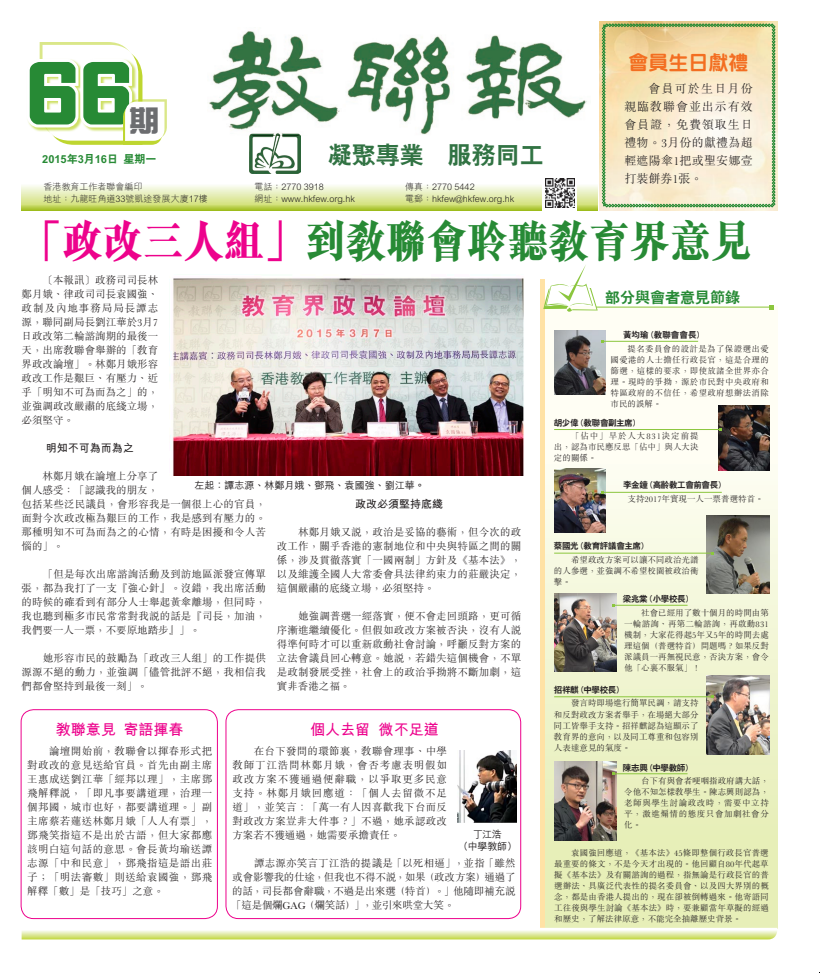
<style>
.page{position:relative;width:820px;height:973px;background:#fff}
.page>*{position:absolute;margin:0;border:0;box-sizing:border-box;transform-origin:0 0}
.t1{font:85.7px "CJ Ngai Bold HKSCS";color:#278a35}
.t2{font:45px "M Sung Xbold HKSCS";color:#278a35;scale:.9 1}
.t3{font:30.5px "CJ Ngai Bold HKSCS";color:#6c6d70}
.t4{font:24px "C Hei 2 Xbold HKSCS";color:#317343}
.t5{font:20px "M Yuen Xbold HKSCS";color:#f36e21}
.t6{font:15px "M Hei Bold HKSCS";color:#ed028c}
.t7{font:15px "C Hei 2 Xbold HKSCS";color:#278a35}
.t8{font:12px/18px "M Sung Light HKSCS";letter-spacing:.02em;color:#231f20;text-align:justify}
.t9{font:11px "M Hei Bold HKSCS";color:#231f20}
.t10{font:11px "C Hei 2 Xbold HKSCS";color:#278a35}
.t11{font:10.5px/14px "M Sung Light HKSCS";letter-spacing:.01em;color:#231f20;text-align:justify}
.t12{font:10px/12px "M Hei Medium HKSCS";color:#231f20;text-align:center}
.t13{font:9px/12px "M Hei Light HKSCS";color:#231f20}
.t14{font:8.5px/11px "M Sung Light HKSCS";color:#231f20;text-align:justify}
.t15{font:8.5px "C Hei 2 Xbold HKSCS";letter-spacing:-.04em;color:#231f20}
.t16{font:8.5px "C Hei 2 Xbold HKSCS";color:#231f20}
.s1{color:#ed028c}
</style>
<div class="page">
<img style="left:209px;top:31px;width:378px;height:104px">
<svg style="left:22px;top:185px;width:575px;height:19px;background:#e7eeba"></svg>
<svg style="left:22px;top:204px;width:575px;height:6px;background:#bcd151"></svg>
<svg style="left:27px;top:42px;width:140px;height:103px"></svg>
<svg style="left:542px;top:178px;width:34px;height:32px"></svg>
<img style="left:545px;top:178px;width:29px;height:30px">
<img style="left:250px;top:131px;width:50px;height:43px">
<div style="left:542px;top:307px;width:235px;height:620px;background:linear-gradient(to bottom,#fffffd,#e3ecb1)"></div>
<hr style="left:540px;top:279px;width:4px;height:648px;background:#ffe2a5">
<svg style="left:543px;top:265px;width:54px;height:46px"></svg>
<hr style="left:596px;top:306px;width:175px;height:1px;background:#8bc63e">
<svg style="left:769px;top:305px;width:4px;height:4px"></svg>
<img style="left:554px;top:330px;width:51px;height:64px">
<img style="left:718px;top:406px;width:51px;height:64px">
<img style="left:554px;top:468px;width:51px;height:64px">
<hr style="left:602px;top:341px;width:95px;height:1px;background:#8bc63e">
<hr style="left:554px;top:429px;width:166px;height:1px;background:#8bc63e">
<hr style="left:602px;top:492px;width:119px;height:1px;background:#8bc63e">
<img style="left:706px;top:515px;width:63px;height:78px">
<hr style="left:554px;top:552px;width:158px;height:1px;background:#8bc63e">
<img style="left:554px;top:593px;width:62px;height:78px">
<hr style="left:613px;top:605px;width:74px;height:1px;background:#8bc63e">
<img style="left:706px;top:675px;width:63px;height:79px">
<hr style="left:554px;top:696px;width:158px;height:1px;background:#8bc63e">
<img style="left:554px;top:761px;width:62px;height:79px">
<hr style="left:613px;top:773px;width:74px;height:1px;background:#8bc63e">
<img style="left:170px;top:278px;width:354px;height:197px">
<img style="left:599px;top:22px;width:178px;height:188px">
<svg style="left:602px;top:24px;width:173px;height:183px;background:#ede3be"></svg>
<div style="left:21px;top:709px;width:197px;height:209px;border:1px solid #ed028c;border-radius:13px"></div>
<svg style="left:225px;top:709px;width:296px;height:210px"></svg>
<svg style="left:22px;top:927px;width:755px;height:12px"></svg>
<h1 class="t1" style="left:26px;top:35px;width:109px">66</h1>
<p class="t10" style="left:42px;top:152px;width:116px">2015年3月16日星期一</p>
<h3 class="t3" style="left:129px;top:100px;width:32px">期</h3>
<h3 class="t4" style="left:327px;top:139px;width:217px">凝聚專業 服務同工</h3>
<p class="t13" style="left:44px;top:180px;width:166px">香港教育工作者聯會編印<br>地址：九龍旺角道33號凱途發展大廈17樓</p>
<p class="t13" style="left:254px;top:180px;width:102px">電話：2770 3918<br>網址：www.hkfew.org.hk</p>
<p class="t13" style="left:405px;top:180px;width:111px">傳真：2770 5442<br>電郵：hkfew@hkfew.org.hk</p>
<h3 class="t5" style="left:628px;top:48px;width:121px">會員生日獻禮</h3>
<p class="t8" style="left:624px;top:79px;width:130px;text-indent:24px">會員可於生日月份親臨教聯會並出示有效會員證，免費領取生日禮物。3月份的獻禮為超輕遮陽傘1把或聖安娜壹打裝餅券1張。</p>
<h2 class="t2" style="left:22px;top:210px;width:811px"><span class="s1">「政改三人組」</span>到教聯會聆聽教育界意見</h2>
<h3 class="t7" style="left:604px;top:287px;width:136px">部分與會者意見節錄</h3>
<p class="t11" style="left:22px;top:272px;width:138px">　　〔本報訊〕政務司司長林鄭月娥、律政司司長袁國強、政制及內地事務局局長譚志源，聯同副局長劉江華於3月7日政改第二輪諮詢期的最後一天，出席教聯會舉辦的「教育界政改論壇」。林鄭月娥形容政改工作是艱巨、有壓力、近乎「明知不可為而為之」的，並強調政改嚴肅的底綫立場，必須堅守。</p>
<p class="t9" style="left:46px;top:440px;width:90px">明知不可為而為之</p>
<p class="t11" style="left:22px;top:468px;width:246px;text-align:left">　　林鄭月娥在論壇上分享了<br>個人感受：「認識我的朋友，<br>包括某些泛民議員，會形容我是一個很上心的官員，面對今次政改極為艱巨的工作，我是感到有壓力的。那種明知不可為而為之的心情，有時是困擾和令人苦惱的」。</p>
<p class="t11" style="left:22px;top:566px;width:246px">　　「但是每次出席諮詢活動及到訪地區派發宣傳單張，都為我打了一支『強心針』。沒錯，我出席活動的時候的確看到有部分人士舉起黃傘離場，但同時，我也聽到極多市民常常對我說的話是『司長，加油，我們要一人一票，不要原地踏步』」。</p>
<p class="t11" style="left:22px;top:650px;width:246px">　　她形容市民的鼓勵為「政改三人組」的工作提供源源不絕的動力，並強調「儘管批評不絕，我相信我們都會堅持到最後一刻」。</p>
<p class="t16" style="left:623px;top:329px;width:83px">黃均瑜（教聯會會長）</p>
<p class="t14" style="left:610px;top:342px;width:160px;text-indent:17px">提名委員會的設計是為了保證選出愛國愛港的人士擔任行政長官，這是合理的篩選，這樣的要求，即使放諸全世界亦合理。現時的爭拗，源於市民對中央政府和特區政府的不信任，希望政府想辦法消除市民的誤解。</p>
<p class="t15" style="left:553px;top:417px;width:88px">胡少偉（教聯會副主席）</p>
<p class="t14" style="left:553px;top:430px;width:146px;text-indent:17px">「佔中」早於人大831決定前提出，認為市民應反思「佔中」與人大決定的關係。</p>
<p class="t12" style="left:194px;top:478px;width:231px">左起：譚志源、林鄭月娥、鄧飛、袁國強、劉江華。</p>
<p class="t15" style="left:622px;top:479px;width:104px">李金鐘（高齡教工會前會長）</p>
<p class="t14" style="left:627px;top:493px;width:137px">支持2017年實現一人一票普選特首。</p>
<p class="t9" style="left:355px;top:496px;width:89px">政改必須堅持底綫</p>
<p class="t11" style="left:277px;top:524px;width:246px">　　林鄭月娥又說，政治是妥協的藝術，但今次的政改工作，關乎香港的憲制地位和中央與特區之間的關係，涉及貫徹落實「一國兩制」方針及《基本法》，以及維護全國人大常委會具法律約束力的莊嚴決定，這個嚴肅的底綫立場，必須堅持。</p>
<p class="t11" style="left:277px;top:608px;width:246px">　　她強調普選一經落實，便不會走回頭路，更可循序漸進繼續優化。但假如政改方案被否決，沒有人說得準何時才可以重新啟動社會討論，呼籲反對方案的立法會議員回心轉意。她說，若錯失這個機會，不單是政制發展受挫，社會上的政治爭拗將不斷加劇，這實非香港之福。</p>
<p class="t15" style="left:553px;top:540px;width:96px">蔡國光（教育評議會主席）</p>
<p class="t14" style="left:553px;top:553px;width:146px;text-indent:17px">希望政改方案可以讓不同政治光譜的人參選，並強調不希望校園被政治衝擊。</p>
<p class="t15" style="left:622px;top:593px;width:72px">梁兆棠（小學校長）</p>
<p class="t14" style="left:624px;top:606px;width:146px;text-indent:17px">社會已經用了數十個月的時間由第一輪諮詢、再第二輪諮詢，再啟動831機制，大家花得起5年又5年的時間去處理這個（普選特首）問題嗎？如果反對派議員一再無視民意，否決方案，會令他「心裏不服氣」！</p>
<p class="t15" style="left:553px;top:684px;width:72px">招祥麒（中學校長）</p>
<h3 class="t6" style="left:56px;top:718px;width:129px">教聯意見 寄語揮春</h3>
<h3 class="t6" style="left:310px;top:718px;width:130px">個人去留 微不足道</h3>
<p class="t11" style="left:232px;top:743px;width:216px">　　在台下發問的環節裏，教聯會理事、中學教師丁江浩問林鄭月娥，會否考慮表明假如政改方案不獲通過便辭職，以爭取更多民意支持。林鄭月娥回應道：「個人去留微不足道」，並笑言︰「萬一有人因喜歡我下台而反對政改方案豈非大件事？」不過，她承認政改方案若不獲通過，她需要承擔責任。</p>
<p class="t11" style="left:231px;top:855px;width:286px">　　譚志源亦笑言丁江浩的提議是「以死相逼」，並指「雖然或會影響我的仕途，但我也不得不說，如果（政改方案）通過了的話，司長都會辭職，不過是出來選（特首）。」他隨即補充說「這是個爛GAG（爛笑話）」，並引來哄堂大笑。</p>
<p class="t11" style="left:27px;top:743px;width:186px">　　論壇開始前，教聯會以揮春形式把對政改的意見送給官員。首先由副主席王惠成送劉江華「經邦以理」，主席鄧飛解釋說，「即凡事要講道理，治理一個邦國，城市也好，都要講道理。」副主席蔡若蓮送林鄭月娥「人人有票」，鄧飛笑指這不是出於古語，但大家都應該明白這句話的意思。會長黃均瑜送譚志源「中和民意」，鄧飛指這是語出莊子；「明法審數」則送給袁國強，鄧飛解釋「數」是「技巧」之意。</p>
<p class="t12" style="left:457px;top:827px;width:61px">丁江浩<br>（中學教師）</p>
<p class="t14" style="left:553px;top:697px;width:146px;text-indent:17px">發言時即場進行簡單民調，請支持和反對政改方案者舉手，在場絕大部分同工皆舉手支持。招祥麒認為這顯示了教育界的意向，以及同工尊重和包容別人表達意見的氣度。</p>
<p class="t15" style="left:622px;top:761px;width:72px">陳志興（中學教師）</p>
<p class="t14" style="left:624px;top:775px;width:146px;text-indent:17px">台下有與會者哽咽指政府講大話，令他不知怎樣教學生。陳志興則認為，老師與學生討論政改時，需要中立持平，激進煽情的態度只會加劇社會分化。</p>
<p class="t14" style="left:554px;top:847px;width:216px;text-indent:17px">袁國強回應道，《基本法》45條即整個行政長官普選最重要的條文，不是今天才出現的。他回顧自80年代起草擬《基本法》及有關諮詢的過程，指無論是行政長官的普選辦法、具廣泛代表性的提名委員會、以及四大界別的概念，都是由香港人提出的，現在卻被倒轉過來。他寄語同工往後與學生討論《基本法》時，要兼顧當年草擬的經過和歷史，了解法律原意，不能完全抽離歷史背景。</p>
</div>
